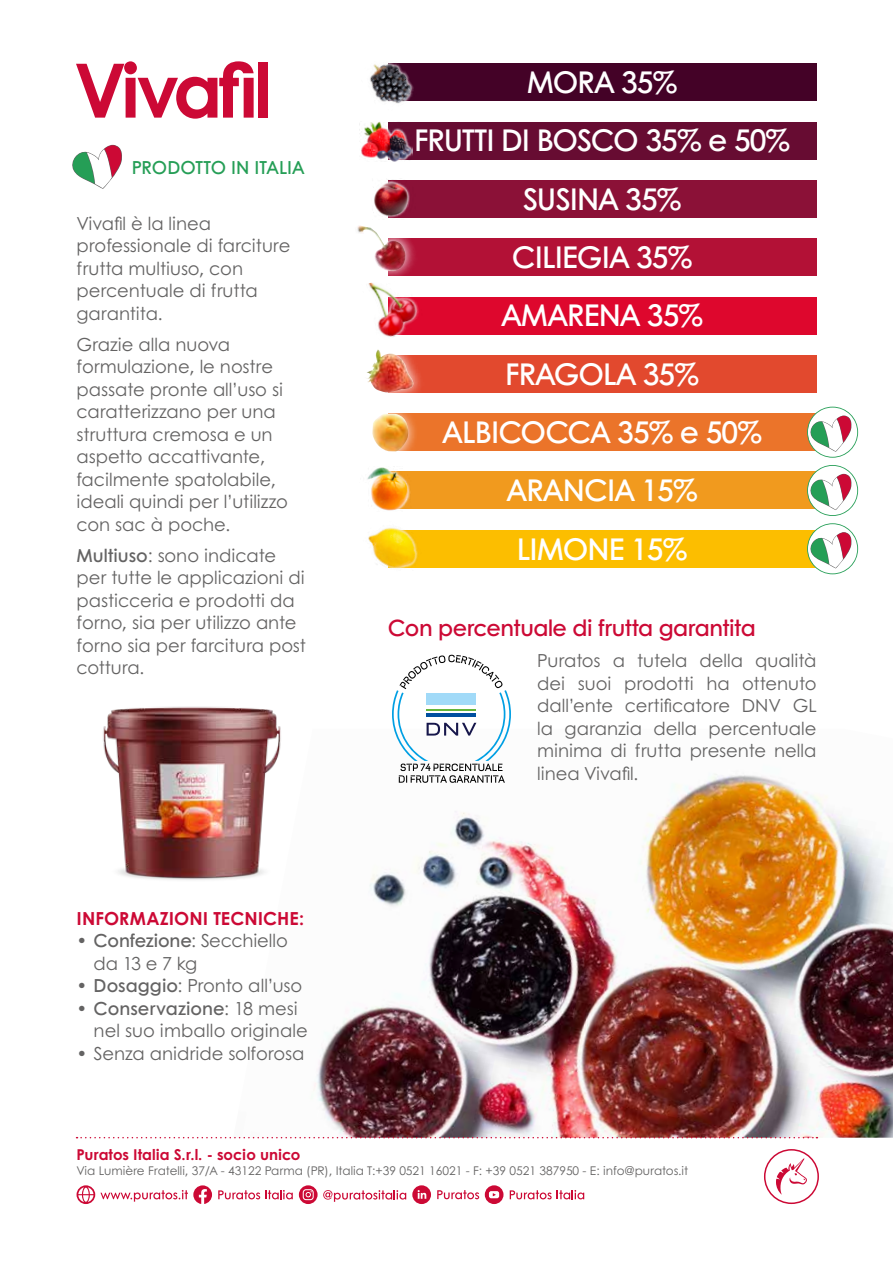
<style>
.page{position:relative;width:893px;height:1263px;background:#fff}
.page>*{position:absolute;margin:0;border:0;box-sizing:border-box;transform-origin:0 0}
.t1{font:700 75px "Century Gothic";letter-spacing:-.06em;color:#cc0935}
.t2{font:600 30px "Century Gothic";letter-spacing:-.03em;color:#fff}
.t3{font:600 22.5px "Century Gothic";letter-spacing:-.02em;color:#cc0935}
.t4{font:18px/22.5px "Century Gothic";color:#646363}
.t5{font:700 18px "Century Gothic";letter-spacing:.005em;color:#cc0935}
.t6{font:600 18px "Century Gothic";color:#259e56}
.t7{font:700 15px "Century Gothic";color:#cc0935}
.t8{font:12px "Century Gothic";color:#646363}
.s1{font-weight:600}
</style>
<div class="page">
<img style="left:313px;top:774px;width:580px;height:364px">
<div style="left:388px;top:64px;width:428px;height:37px;background:#440227"></div>
<div style="left:388px;top:355px;width:428px;height:37px;background:#e2492e"></div>
<div style="left:388px;top:530px;width:428px;height:37px;background:#fcbe00"></div>
<div style="left:388px;top:239px;width:428px;height:37px;background:#b31136"></div>
<div style="left:388px;top:472px;width:428px;height:37px;background:#f19a1e"></div>
<div style="left:388px;top:122px;width:428px;height:37px;background:#670c32"></div>
<div style="left:388px;top:414px;width:428px;height:37px;background:#eb742a"></div>
<div style="left:388px;top:297px;width:428px;height:37px;background:#de072d"></div>
<div style="left:388px;top:180px;width:428px;height:37px;background:#8b1137"></div>
<img style="left:103px;top:706px;width:178px;height:174px">
<svg style="left:384px;top:364px;width:41px;height:29px"></svg>
<img style="left:367px;top:349px;width:46px;height:43px">
<svg style="left:388px;top:413px;width:32px;height:39px"></svg>
<img style="left:372px;top:414px;width:38px;height:37px">
<img style="left:359px;top:123px;width:53px;height:38px">
<svg style="left:388px;top:217px;width:39px;height:58px"></svg>
<img style="left:357px;top:225px;width:49px;height:47px">
<img style="left:370px;top:63px;width:54px;height:60px">
<img style="left:374px;top:179px;width:44px;height:43px">
<img style="left:368px;top:275px;width:66px;height:62px">
<img style="left:368px;top:527px;width:62px;height:41px">
<img style="left:367px;top:467px;width:50px;height:44px">
<svg style="left:392px;top:655px;width:119px;height:128px"></svg>
<svg style="left:412px;top:1185px;width:19px;height:19px"></svg>
<svg style="left:485px;top:1185px;width:18px;height:19px"></svg>
<svg style="left:218px;top:1190px;width:75px;height:9px"></svg>
<svg style="left:77px;top:1185px;width:135px;height:19px"></svg>
<svg style="left:299px;top:1185px;width:107px;height:19px"></svg>
<svg style="left:437px;top:1190px;width:42px;height:9px"></svg>
<svg style="left:510px;top:1190px;width:74px;height:9px"></svg>
<svg style="left:776px;top:1158px;width:31px;height:37px"></svg>
<div style="left:764px;top:1149px;width:55px;height:55px;border:2px solid #cc0935;border-radius:50%"></div>
<svg style="left:77px;top:1137px;width:740px;height:1px"></svg>
<svg style="left:807px;top:407px;width:51px;height:51px"></svg>
<svg style="left:72px;top:145px;width:50px;height:44px"></svg>
<svg style="left:807px;top:465px;width:51px;height:51px"></svg>
<svg style="left:807px;top:523px;width:51px;height:51px"></svg>
<h1 class="t1" style="left:74px;top:41px;width:199px">Vivafil</h1>
<p class="t6" style="left:132px;top:155px;width:174px">PRODOTTO IN ITALIA</p>
<p class="t4" style="left:77px;top:212px;width:215px">Vivafil è la linea professionale di farciture frutta multiuso, con percentuale di frutta garantita.</p>
<p class="t4" style="left:77px;top:332px;width:213px">Grazie alla nuova formulazione, le nostre passate pronte all’uso si caratterizzano per una struttura cremosa e un aspetto accattivante, facilmente spatolabile, ideali quindi per l’utilizzo con sac à poche.</p>
<p class="t4" style="left:77px;top:543px;width:231px"><span class="s1">Multiuso</span>: sono indicate per tutte le applicazioni di pasticceria e prodotti da forno, sia per utilizzo ante forno sia per farcitura post cottura.</p>
<p class="t5" style="left:77px;top:906px;width:229px">INFORMAZIONI TECNICHE:</p>
<p class="t4" style="left:94px;top:929px;width:196px;text-indent:-17px"><span class="s1">• Confezione</span>: Secchiello da 13 e 7 kg</p>
<p class="t4" style="left:77px;top:974px;width:227px"><span class="s1">• Dosaggio</span>: Pronto all’uso</p>
<p class="t4" style="left:94px;top:996px;width:216px;text-indent:-17px"><span class="s1">• Conservazione</span>: 18 mesi nel suo imballo originale</p>
<p class="t4" style="left:77px;top:1041px;width:229px">• Senza anidride solforosa</p>
<h2 class="t2" style="left:527px;top:63px;width:152px">MORA 35%</h2>
<h2 class="t2" style="left:414px;top:121px;width:378px">FRUTTI DI BOSCO 35% e 50%</h2>
<h2 class="t2" style="left:523px;top:179px;width:160px">SUSINA 35%</h2>
<h2 class="t2" style="left:512px;top:238px;width:182px">CILIEGIA 35%</h2>
<h2 class="t2" style="left:501px;top:296px;width:204px">AMARENA 35%</h2>
<h2 class="t2" style="left:505px;top:354px;width:195px">FRAGOLA 35%</h2>
<h2 class="t2" style="left:442px;top:412px;width:321px">ALBICOCCA 35% e 50%</h2>
<h2 class="t2" style="left:507px;top:471px;width:192px">ARANCIA 15%</h2>
<h2 class="t2" style="left:517px;top:529px;width:172px">LIMONE 15%</h2>
<p class="t3" style="left:388px;top:613px;width:370px">Con percentuale di frutta garantita</p>
<p class="t4" style="left:537px;top:649px;width:281px;text-align:justify">Puratos a tutela della qualità dei suoi prodotti ha ottenuto dall’ente certificatore DNV GL la garanzia della percentuale minima di frutta presente nella linea Vivafil.</p>
<p class="t7" style="left:77px;top:1145px;width:225px">Puratos Italia S.r.l. - socio unico</p>
<p class="t8" style="left:77px;top:1163px;width:613px">Via Lumière Fratelli, 37/A - 43122 Parma (PR), Italia T:+39 0521 16021 - F: +39 0521 387950 - E: info@puratos.it</p>
</div>
